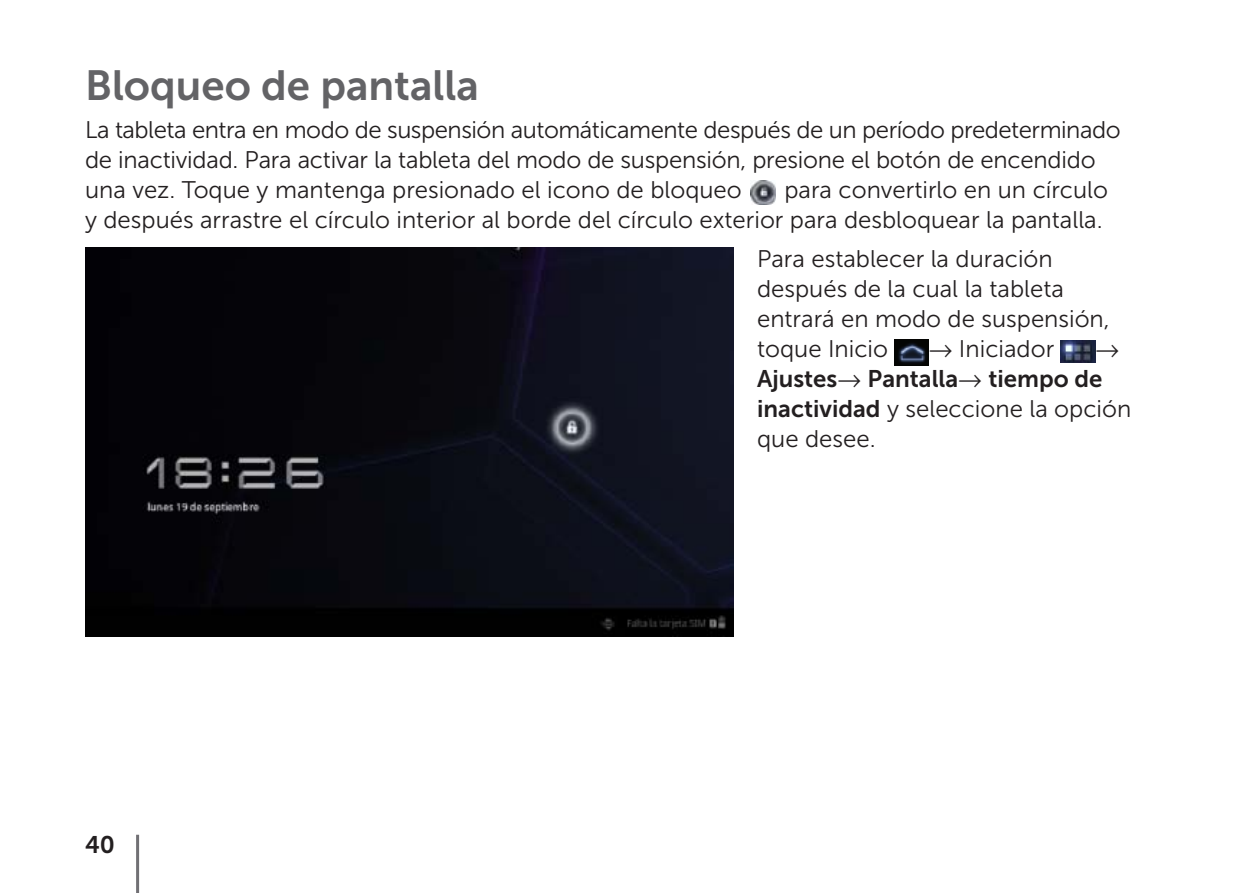
<style>
.page{position:relative;width:1259px;height:893px;background:#fff}
.page>*{position:absolute;margin:0;border:0;box-sizing:border-box;transform-origin:0 0}
.t1{font:42px "Museo Sans For Dell 700";color:#636366}
.t2{font:24px/30px "Museo Sans For Dell 300";color:#231f20}
.t3{font:24px "Museo Sans For Dell 700";color:#231f20}
.s1{font-family:"Museo Sans For Dell 700"}
</style>
<div class="page">
<hr style="left:136px;top:835px;width:3px;height:58px;background:#717074">
<img style="left:751px;top:180px;width:24px;height:25px">
<img style="left:85px;top:248px;width:648px;height:388px">
<img style="left:894px;top:340px;width:35px;height:26px">
<img style="left:1060px;top:340px;width:35px;height:23px">
<h1 class="t1" style="left:85px;top:62px;width:395px">Bloqueo de pantalla</h1>
<p class="t2" style="left:85px;top:115px;width:1037px">La tableta entra en modo de suspensión automáticamente después de un período predeterminado de inactividad. Para activar la tableta del modo de suspensión, presione el botón de encendido una vez. Toque y mantenga presionado el icono de bloqueo</p>
<p class="t2" style="left:85px;top:175px;width:1024px;text-align:right">para convertirlo en un círculo<br>y después arrastre el círculo interior al borde del círculo exterior para desbloquear la pantalla.</p>
<p class="t2" style="left:757px;top:243px;width:354px">Para establecer la duración después de la cual la tableta entrará en modo de suspensión, toque Inicio</p>
<p class="t2" style="left:929px;top:333px;width:127px">→ Iniciador</p>
<p class="t3" style="left:757px;top:365px;width:347px">Ajustes→ Pantalla→ tiempo de</p>
<p class="t2" style="left:757px;top:393px;width:376px"><span class="s1">inactividad</span> y seleccione la opción que desee.</p>
<p class="t3" style="left:85px;top:831px;width:31px">40</p>
</div>
